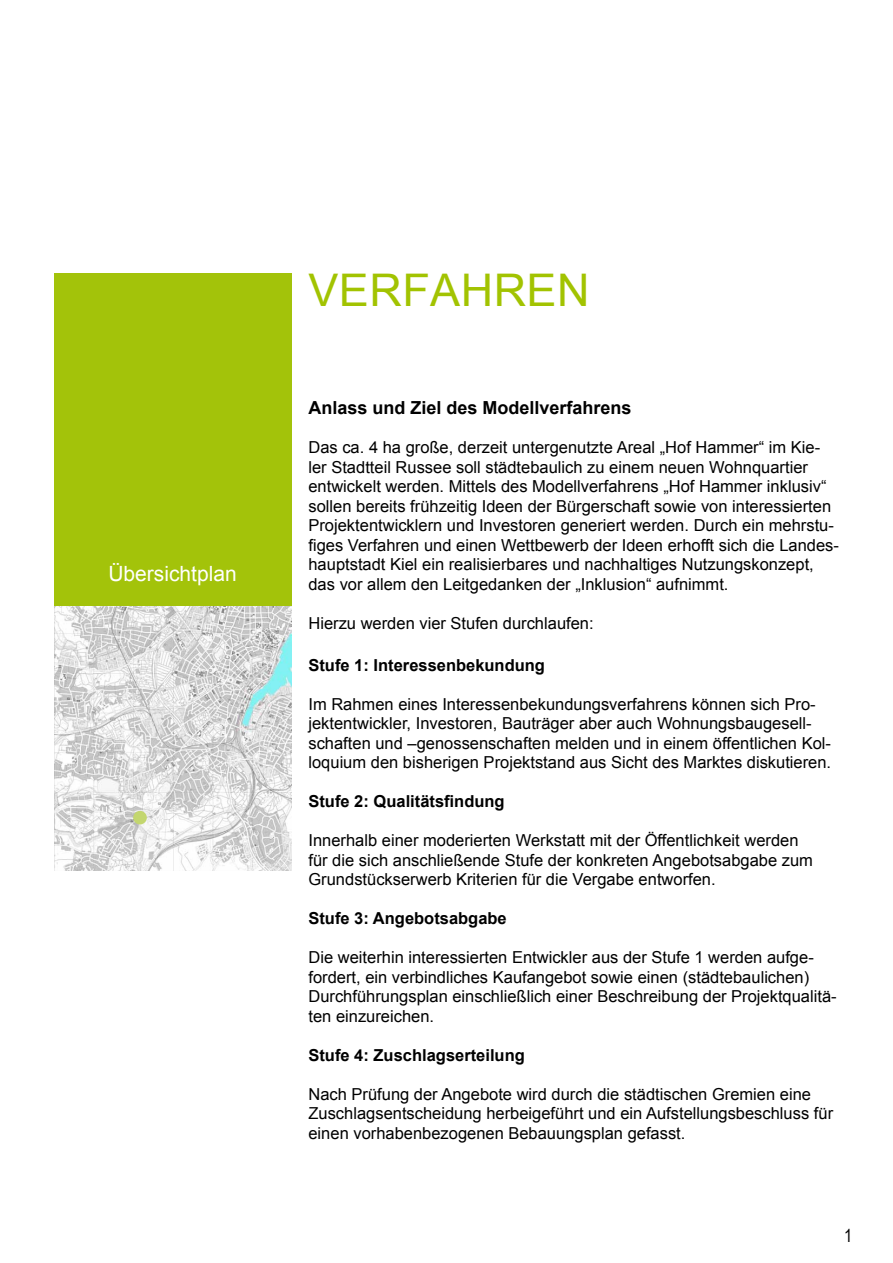
<style>
.page{position:relative;width:893px;height:1263px;background:#fff}
.page>*{position:absolute;margin:0;border:0;box-sizing:border-box;transform-origin:0 0}
.t1{font:45px "Arial";letter-spacing:.01em;color:#a2c301}
.t2{font:21px "Arial";color:#fff}
.t3{font:700 18px "Arial";color:#000}
.t4{font:18px "Arial Narrow";color:#000}
.t5{font:16.5px/19.5px "Arial";color:#000}
.t6{font:700 16.5px "Arial";color:#000}
</style>
<div class="page">
<img style="left:54px;top:605px;width:237px;height:265px">
<div style="left:54px;top:273px;width:237px;height:332px;background:#a3c30a"></div>
<div style="left:133px;top:811px;width:14px;height:13px;background:#c3d66f;border-radius:50%"></div>
<p class="t2" style="left:108px;top:560px;width:130px">Übersichtplan</p>
<h1 class="t1" style="left:308px;top:261px;width:283px">VERFAHREN</h1>
<p class="t3" style="left:308px;top:396px;width:325px">Anlass und Ziel des Modellverfahrens</p>
<p class="t5" style="left:308px;top:438px;width:532px">Das ca. 4 ha große, derzeit untergenutzte Areal „Hof Hammer“ im Kie&shy;ler Stadtteil Russee soll städtebaulich zu einem neuen Wohnquartier entwickelt werden. Mittels des Modellverfahrens „Hof Hammer inklusiv“ sollen bereits frühzeitig Ideen der Bürgerschaft sowie von interessierten Projektentwicklern und Investoren generiert werden. Durch ein mehrstu&shy;figes Verfahren und einen Wettbewerb der Ideen erhofft sich die Landes&shy;hauptstadt Kiel ein realisierbares und nachhaltiges Nutzungskonzept, das vor allem den Leitgedanken der „Inklusion“ aufnimmt.</p>
<p class="t5" style="left:308px;top:613px;width:287px">Hierzu werden vier Stufen durchlaufen:</p>
<p class="t6" style="left:308px;top:654px;width:238px">Stufe 1: Interessenbekundung</p>
<p class="t5" style="left:308px;top:694px;width:524px">Im Rahmen eines Interessenbekundungsverfahrens können sich Pro&shy;jektentwickler, Investoren, Bauträger aber auch Wohnungsbaugesell&shy;schaften und –genossenschaften melden und in einem öffentlichen Kol&shy;loquium den bisherigen Projektstand aus Sicht des Marktes diskutieren.</p>
<p class="t6" style="left:308px;top:790px;width:198px">Stufe 2: Qualitätsfindung</p>
<p class="t5" style="left:308px;top:831px;width:506px">Innerhalb einer moderierten Werkstatt mit der Öffentlichkeit werden für die sich anschließende Stufe der konkreten Angebotsabgabe zum<br>Grundstückserwerb Kriterien für die Vergabe entworfen.</p>
<p class="t6" style="left:308px;top:907px;width:200px">Stufe 3: Angebotsabgabe</p>
<p class="t5" style="left:308px;top:948px;width:530px">Die weiterhin interessierten Entwickler aus der Stufe 1 werden aufge&shy;fordert, ein verbindliches Kaufangebot sowie einen (städtebaulichen)<br>Durchführungsplan einschließlich einer Beschreibung der Projektqualitä&shy;ten einzureichen.</p>
<p class="t6" style="left:308px;top:1044px;width:218px">Stufe 4: Zuschlagserteilung</p>
<p class="t5" style="left:308px;top:1084px;width:526px">Nach Prüfung der Angebote wird durch die städtischen Gremien eine<br>Zuschlagsentscheidung herbeigeführt und ein Aufstellungsbeschluss für einen vorhabenbezogenen Bebauungsplan gefasst.</p>
<p class="t4" style="left:844px;top:1222px;width:10px">1</p>
</div>
